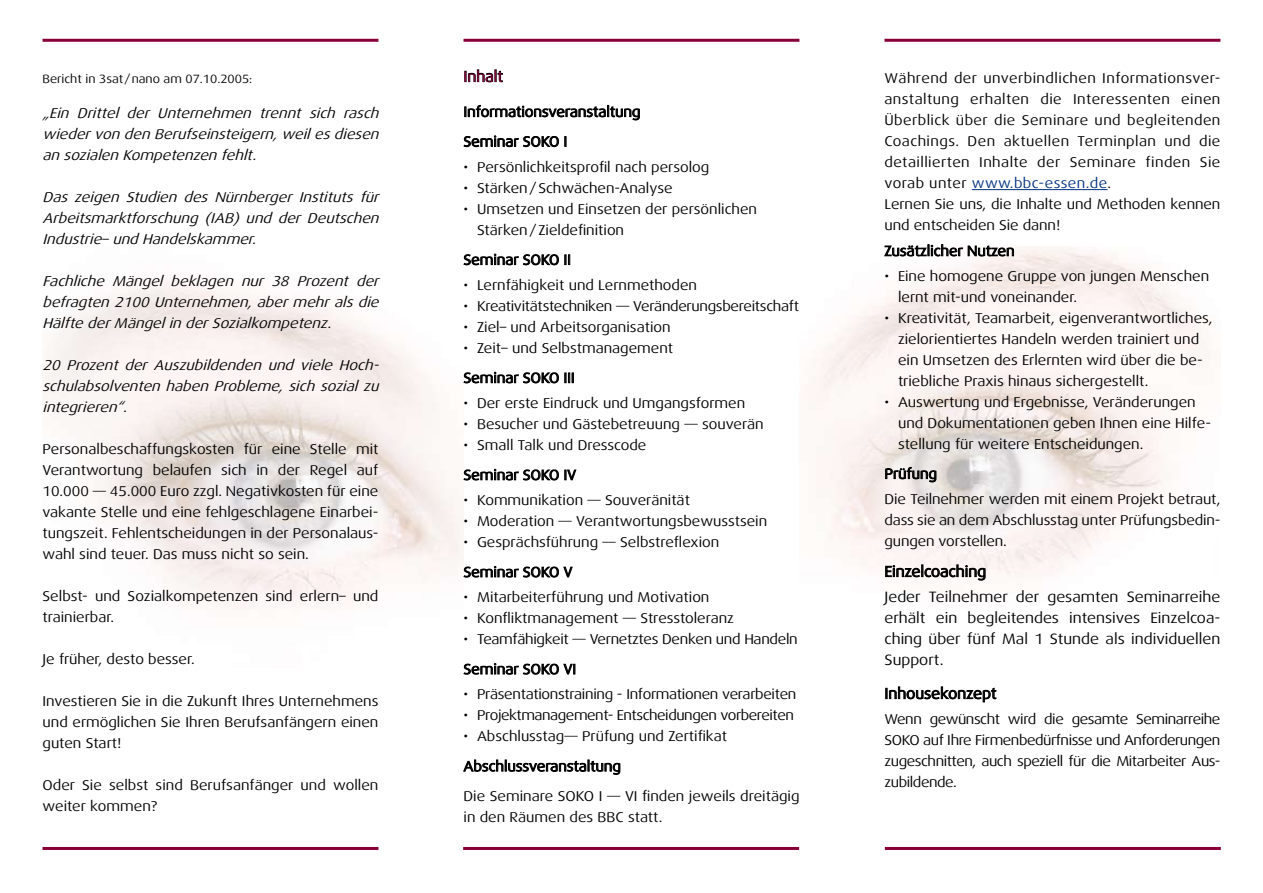
<style>
.page{position:relative;width:1263px;height:893px;background:#fff}
.page>*{position:absolute;margin:0;border:0;box-sizing:border-box;transform-origin:0 0}
.t1{font:15px/21px "Dax Wide";color:#000}
.t2{font:15px "Dax Wide";color:#880038}
.t3{font:14.25px/21px "Dax Wide";color:#000}
.t4{font:italic 14.25px/21px "Dax Wide";color:#000;text-align:justify}
.t5{font:14.25px/21px "Dax Wide";letter-spacing:.03em;color:#000}
.t6{font:14.25px/29.8px "Dax Wide";letter-spacing:-.02em;color:#000}
.t7{font:14.25px "Dax Wide";letter-spacing:-.03em;color:#000}
.t8{font:12px "Dax Wide";color:#000}
.s1{color:#003081}
</style>
<div class="page">
<img style="left:43px;top:280px;width:420px;height:330px">
<img style="left:806px;top:247px;width:405px;height:338px">
<hr style="left:885px;top:847px;width:336px;height:3px;background:#880038">
<hr style="left:43px;top:847px;width:335px;height:3px;background:#880038">
<hr style="left:463px;top:847px;width:336px;height:3px;background:#880038">
<hr style="left:884px;top:39px;width:336px;height:3px;background:#880038">
<hr style="left:43px;top:39px;width:335px;height:3px;background:#880038">
<hr style="left:463px;top:39px;width:336px;height:3px;background:#880038">
<svg style="left:464px;top:69px;width:39px;height:13px"></svg>
<svg style="left:464px;top:105px;width:176px;height:16px"></svg>
<svg style="left:463px;top:135px;width:103px;height:12px"></svg>
<svg style="left:463px;top:253px;width:107px;height:12px"></svg>
<svg style="left:463px;top:372px;width:111px;height:12px"></svg>
<svg style="left:463px;top:469px;width:113px;height:12px"></svg>
<svg style="left:463px;top:566px;width:110px;height:12px"></svg>
<svg style="left:463px;top:663px;width:112px;height:12px"></svg>
<svg style="left:463px;top:759px;width:158px;height:16px"></svg>
<hr style="left:972px;top:189px;width:135px;height:1px;background:#003081">
<svg style="left:884px;top:244px;width:130px;height:13px"></svg>
<svg style="left:885px;top:467px;width:52px;height:15px"></svg>
<svg style="left:885px;top:564px;width:101px;height:17px"></svg>
<svg style="left:885px;top:686px;width:112px;height:16px"></svg>
<p class="t8" style="left:43px;top:72px;width:211px">Bericht in 3sat/nano am 07.10.2005:</p>
<p class="t4" style="left:43px;top:102px;width:342px">„Ein Drittel der Unternehmen trennt sich rasch wiedervon den Berufseinsteigern,weilesdiesen an sozialen Kompetenzen fehlt.</p>
<p class="t4" style="left:43px;top:186px;width:342px">Das zeigen Studien des Nürnberger Instituts für Arbeitsmarktforschung (IAB) und der Deutschen Industrie–und Handelskammer.</p>
<p class="t4" style="left:43px;top:270px;width:342px">Fachliche Mängel beklagen nur 38 Prozent der befragten 2100 Unternehmen, aber mehr als die Hälfte derMängelin derSozialkompetenz.</p>
<p class="t4" style="left:43px;top:354px;width:342px">20 Prozent der Auszubildenden und viele Hoch&shy;schulabsolventen haben Probleme, sich sozial zu integrieren“.</p>
<p class="t3" style="left:43px;top:439px;width:337px;text-align:justify">Personalbeschaffungskosten für eine Stelle mit Verantwortung belaufen sich in der Regel auf 10.000 — 45.000 Euro zzgl. Negativkosten für eine vakante Stelle und eine fehlgeschlagene Einarbei&shy;tungszeit. Fehlentscheidungen in der Personalaus&shy;wahl sind teuer. Das muss nicht so sein.</p>
<p class="t3" style="left:43px;top:586px;width:337px">Selbst- und Sozialkompetenzen sind erlern– und trainierbar.</p>
<p class="t3" style="left:43px;top:649px;width:154px">Je früher, desto besser.</p>
<p class="t3" style="left:43px;top:691px;width:337px;text-align:justify">Investieren Sie in die Zukunft Ihres Unternehmens und ermöglichen Sie Ihren Berufsanfängern einen guten Start!</p>
<p class="t3" style="left:43px;top:775px;width:337px">Oder Sie selbst sind Berufsanfänger und wollen weiter kommen?</p>
<p class="t2" style="left:463px;top:68px;width:41px">Inhalt</p>
<p class="t3" style="left:463px;top:97px;width:178px;line-height:29.8px">Informationsveranstaltung<br>Seminar SOKO I</p>
<p class="t3" style="left:463px;top:156px;width:247px">• Persönlichkeitsprofil nach persolog</p>
<p class="t3" style="left:463px;top:177px;width:211px">• Stärken/Schwächen-Analyse</p>
<p class="t3" style="left:477px;top:198px;width:282px;text-indent:-13px">• Umsetzen und Einsetzen der persönlichen<br>Stärken/Zieldefinition</p>
<p class="t3" style="left:463px;top:249px;width:109px">Seminar SOKO II</p>
<p class="t3" style="left:463px;top:275px;width:235px">• Lernfähigkeit und Lernmethoden</p>
<p class="t6" style="left:463px;top:291px;width:337px">• Kreativitätstechniken — Veränderungsbereitschaft</p>
<p class="t3" style="left:463px;top:317px;width:209px">• Ziel– und Arbeitsorganisation</p>
<p class="t3" style="left:463px;top:333px;width:211px;line-height:29.8px">• Zeit– und Selbstmanagement<br>Seminar SOKO III</p>
<p class="t3" style="left:463px;top:393px;width:283px">• Der erste Eindruck und Umgangsformen</p>
<p class="t3" style="left:463px;top:414px;width:302px">• Besucher und Gästebetreuung — souverän</p>
<p class="t3" style="left:463px;top:430px;width:184px;line-height:29.8px">• Small Talk und Dresscode<br>Seminar SOKO IV</p>
<p class="t3" style="left:463px;top:490px;width:228px">• Kommunikation — Souveränität</p>
<p class="t3" style="left:463px;top:511px;width:305px">• Moderation — Verantwortungsbewusstsein</p>
<p class="t3" style="left:463px;top:527px;width:257px;line-height:29.8px">• Gesprächsführung — Selbstreflexion<br>Seminar SOKO V</p>
<p class="t3" style="left:463px;top:587px;width:247px">• Mitarbeiterführung und Motivation</p>
<p class="t3" style="left:463px;top:608px;width:272px">• Konfliktmanagement — Stresstoleranz</p>
<p class="t6" style="left:463px;top:624px;width:336px">• Teamfähigkeit — Vernetztes Denken und Handeln<br>Seminar SOKO VI</p>
<p class="t6" style="left:463px;top:680px;width:334px">• Präsentationstraining - Informationen verarbeiten</p>
<p class="t7" style="left:463px;top:707px;width:332px">• Projektmanagement- Entscheidungen vorbereiten</p>
<p class="t3" style="left:463px;top:722px;width:337px;line-height:29.7px">• Abschlusstag— Prüfung und Zertifikat<br>Abschlussveranstaltung<br>Die Seminare SOKO I — VI finden jeweils dreitägig</p>
<p class="t3" style="left:463px;top:806px;width:201px">in den Räumen des BBC statt.</p>
<p class="t5" style="left:884px;top:68px;width:337px">Während der unverbindlichen Informationsver&shy;anstaltung erhalten die Interessenten einen Überblick über die Seminare und begleitenden Coachings. Den aktuellen Terminplan und die detaillierten Inhalte der Seminare finden Sie vorab unter <span class="s1">www.bbc-essen.de</span>.<br>Lernen Sie uns, die Inhalte und Methoden kennen und entscheiden Sie dann!</p>
<p class="t3" style="left:884px;top:241px;width:132px">Zusätzlicher Nutzen</p>
<p class="t3" style="left:898px;top:266px;width:313px;text-indent:-14px">• Eine homogene Gruppe von jungen Menschen lernt mit-und voneinander.</p>
<p class="t3" style="left:898px;top:308px;width:316px;text-indent:-13px">• Kreativität, Teamarbeit, eigenverantwortliches, zielorientiertes Handeln werden trainiert und ein Umsetzen des Erlernten wird über die be&shy;triebliche Praxis hinaus sichergestellt.</p>
<p class="t3" style="left:898px;top:392px;width:315px;text-indent:-13px">• Auswertung und Ergebnisse, Veränderungen und Dokumentationen geben Ihnen eine Hilfe&shy;stellung für weitere Entscheidungen.</p>
<p class="t3" style="left:884px;top:461px;width:337px;line-height:25.2px">Prüfung<br>Die Teilnehmer werden mit einem Projekt betraut,</p>
<p class="t3" style="left:884px;top:510px;width:337px">dass sie an dem Abschlusstag unter Prüfungsbedin&shy;gungen vorstellen.</p>
<p class="t1" style="left:884px;top:559px;width:337px;line-height:25.2px">Einzelcoaching<br>Jeder Teilnehmer der gesamten Seminarreihe</p>
<p class="t1" style="left:884px;top:607px;width:337px;text-align:justify">erhält ein begleitendes intensives Einzelcoa&shy;ching über fünf Mal 1 Stunde als individuellen Support.</p>
<p class="t1" style="left:884px;top:683px;width:114px">Inhousekonzept</p>
<p class="t3" style="left:884px;top:709px;width:337px;text-align:justify">Wenn gewünscht wird die gesamte Seminarreihe SOKO auf Ihre Firmenbedürfnisse und Anforderungen zugeschnitten, auch speziell für die Mitarbeiter Aus&shy;zubildende.</p>
</div>
